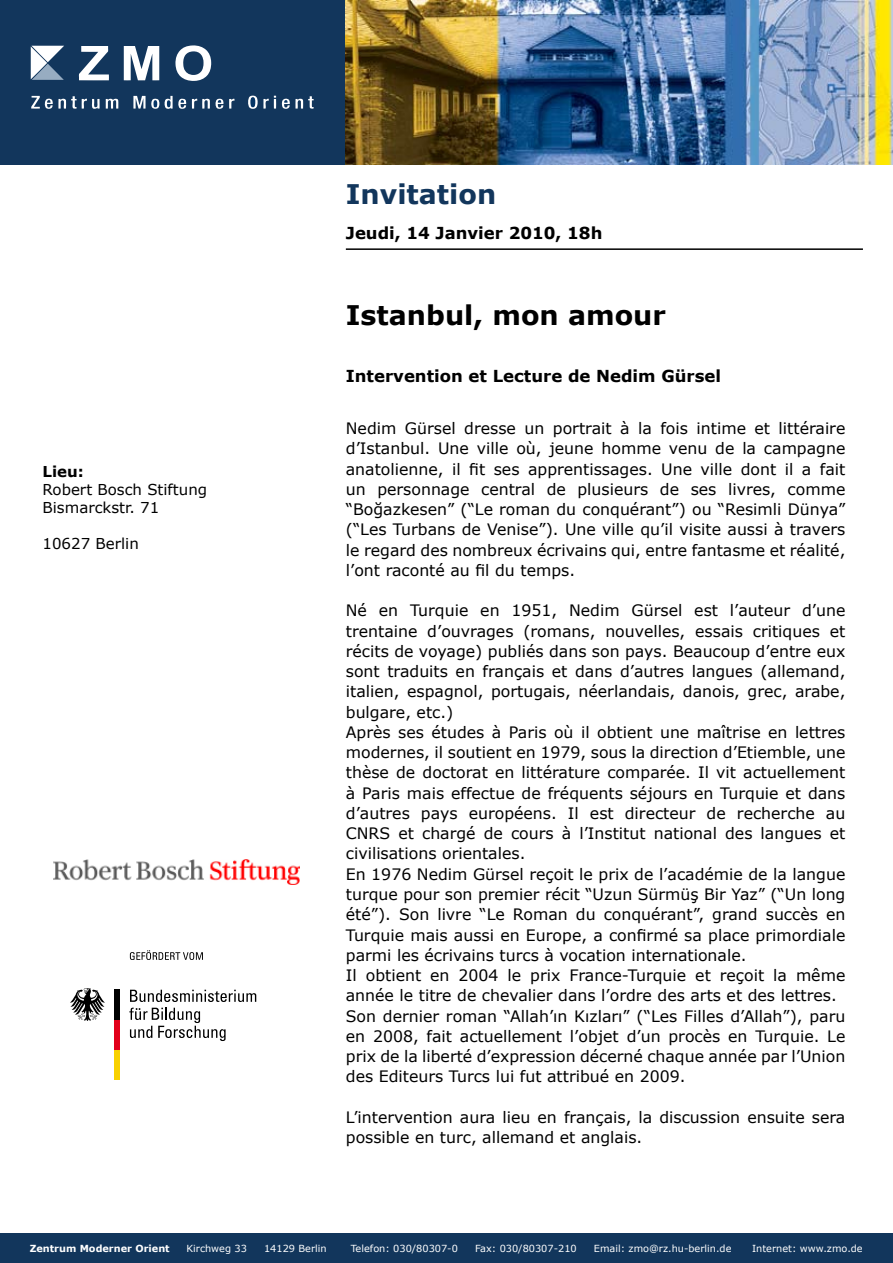
<style>
.page{position:relative;width:893px;height:1263px;background:#fff}
.page>*{position:absolute;margin:0;border:0;box-sizing:border-box;transform-origin:0 0}
.t1{font:700 27px "Verdana";color:#000}
.t2{font:700 27px "Verdana";color:#12365c}
.t3{font:700 16.5px "Verdana";color:#000}
.t4{font:15.75px/20.2px "Verdana";color:#000}
.t5{font:15px/18px "Verdana";color:#000}
.t6{font:700 15px "Verdana";color:#000}
.t7{font:9.75px "Verdana";color:#fff}
.t8{font:700 9.75px "Verdana";color:#fff}
</style>
<div class="page">
<div style="left:0;top:1233px;width:893px;height:30px;background:#12365c"></div>
<div style="left:0;top:0;width:346px;height:164px;background:#12365c"></div>
<svg style="left:79px;top:46px;width:30px;height:34px"></svg>
<svg style="left:124px;top:46px;width:35px;height:34px"></svg>
<svg style="left:175px;top:45px;width:36px;height:36px"></svg>
<svg style="left:106px;top:98px;width:13px;height:11px"></svg>
<svg style="left:31px;top:96px;width:69px;height:13px"></svg>
<svg style="left:192px;top:98px;width:43px;height:11px"></svg>
<svg style="left:248px;top:95px;width:28px;height:14px"></svg>
<svg style="left:282px;top:96px;width:32px;height:13px"></svg>
<svg style="left:31px;top:46px;width:33px;height:34px"></svg>
<svg style="left:133px;top:96px;width:53px;height:13px"></svg>
<img style="left:346px;top:0;width:547px;height:164px">
<hr style="left:346px;top:248px;width:517px;height:2px;background:#000">
<svg style="left:129px;top:1008px;width:97px;height:33px"></svg>
<svg style="left:130px;top:990px;width:126px;height:12px"></svg>
<div style="left:114px;top:1050px;width:5px;height:30px;background:#f8d100"></div>
<div style="left:114px;top:1020px;width:5px;height:30px;background:#e2001a"></div>
<div style="left:114px;top:990px;width:5px;height:30px;background:#000"></div>
<svg style="left:70px;top:988px;width:35px;height:33px"></svg>
<svg style="left:130px;top:950px;width:73px;height:10px"></svg>
<img style="left:53px;top:859px;width:247px;height:25px">
<h1 class="t2" style="left:346px;top:176px;width:152px">Invitation</h1>
<p class="t3" style="left:346px;top:223px;width:258px">Jeudi, 14 Janvier 2010, 18h</p>
<p class="t6" style="left:43px;top:462px;width:43px">Lieu:</p>
<p class="t5" style="left:43px;top:481px;width:166px">Robert Bosch Stiftung<br>Bismarckstr. 71</p>
<p class="t5" style="left:43px;top:535px;width:98px">10627 Berlin</p>
<h1 class="t1" style="left:346px;top:297px;width:322px">Istanbul, mon amour</h1>
<p class="t3" style="left:346px;top:365px;width:377px">Intervention et Lecture de Nedim Gürsel</p>
<p class="t4" style="left:346px;top:418px;width:501px;text-align:justify">Nedim Gürsel dresse un portrait à la fois intime et littéraire d’Istanbul. Une ville où, jeune homme venu de la campagne anatolienne, il fit ses apprentissages. Une ville dont il a fait un personnage central de plusieurs de ses livres, comme “Boğazkesen” (“Le roman du conquérant”) ou “Resimli Dünya” (“Les Turbans de Venise”). Une ville qu’il visite aussi à travers le regard des nombreux écrivains qui, entre fantasme et réalité, l’ont raconté au fil du temps.</p>
<p class="t4" style="left:346px;top:601px;width:501px">Né en Turquie en 1951, Nedim Gürsel est l’auteur d’une trentaine d’ouvrages (romans, nouvelles, essais critiques et récits de voyage) publiés dans son pays. Beaucoup d’entre eux sont traduits en français et dans d’autres langues (allemand, italien, espagnol, portugais, néerlandais, danois, grec, arabe, bulgare, etc.)<br>Après ses études à Paris où il obtient une maîtrise en lettres modernes, il soutient en 1979, sous la direction d’Etiemble, une thèse de doctorat en littérature comparée. Il vit actuellement à Paris mais effectue de fréquents séjours en Turquie et dans d’autres pays européens. Il est directeur de recherche au CNRS et chargé de cours à l’Institut national des langues et civilisations orientales.<br>En 1976 Nedim Gürsel reçoit le prix de l’académie de la langue turque pour son premier récit “Uzun Sürmüş Bir Yaz” (“Un long été”). Son livre “Le Roman du conquérant”, grand succès en Turquie mais aussi en Europe, a confirmé sa place primordiale parmi les écrivains turcs à vocation internationale.<br>Il obtient en 2004 le prix France-Turquie et reçoit la même année le titre de chevalier dans l’ordre des arts et des lettres.<br>Son dernier roman “Allah’ın Kızları” (“Les Filles d’Allah”), paru en 2008, fait actuellement l’objet d’un procès en Turquie. Le prix de la liberté d’expression décerné chaque année par l’Union des Editeurs Turcs lui fut attribué en 2009.</p>
<p class="t4" style="left:346px;top:1107px;width:501px">L’intervention aura lieu en français, la discussion ensuite sera possible en turc, allemand et anglais.</p>
<p class="t8" style="left:30px;top:1241px;width:142px">Zentrum Moderner Orient</p>
<p class="t7" style="left:186px;top:1242px;width:62px">Kirchweg 33</p>
<p class="t7" style="left:264px;top:1242px;width:64px">14129 Berlin</p>
<p class="t7" style="left:351px;top:1242px;width:109px">Telefon: 030/80307-0</p>
<p class="t7" style="left:475px;top:1242px;width:103px">Fax: 030/80307-210</p>
<p class="t7" style="left:594px;top:1242px;width:139px">Email: zmo@rz.hu-berlin.de</p>
<p class="t7" style="left:752px;top:1242px;width:112px">Internet: www.zmo.de</p>
</div>
